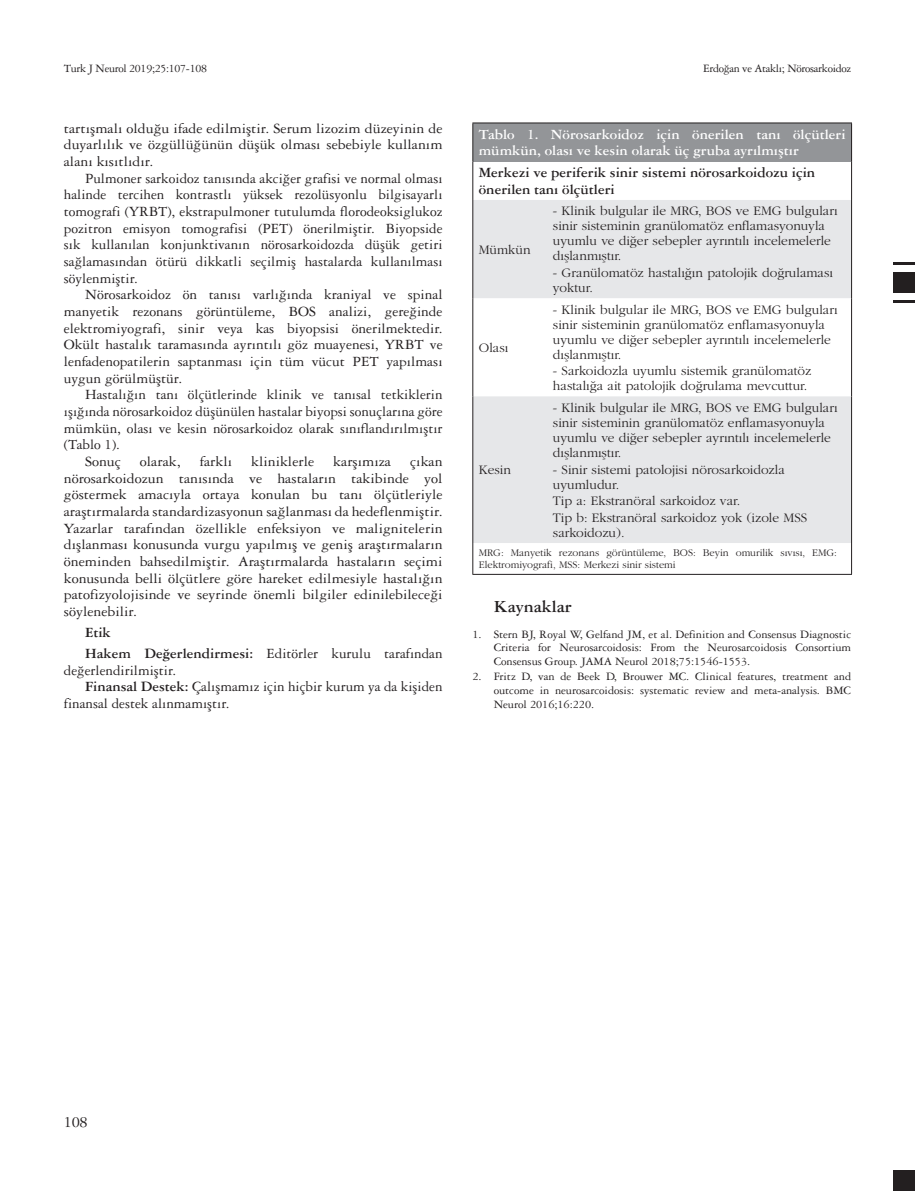
<style>
.page{position:relative;width:915px;height:1191px;background:#fff}
.page>*{position:absolute;margin:0;border:0;box-sizing:border-box;transform-origin:0 0}
.ARA_BASLIK{font:18px "Garamond Three Bold Tr";color:#231f20}
.t1{font:16.5px "Garamond Three Tr";color:#231f20}
.YAZI{font:15px/16.6px "Garamond Three Tr";color:#231f20;text-align:justify}
.YAZI-2{font:15px/16.6px "Garamond Three Tr";color:#231f20;text-align:justify;scale:1.05 1}
.TABLO-BASLIK{font:15px/16.5px "Garamond Three Bold Tr";color:#fff}
.TABLO-ARA_BASLIK{font:15px/16.5px "Garamond Three Bold Tr";color:#231f20}
.BOLD{font:15px "Garamond Three Bold Tr";color:#231f20}
.TABLO-YAZI{font:13.5px/15px "Garamond Tr";color:#231f20}
.KAYNAKLAR{font:12px/13.6px "Garamond Three Tr";letter-spacing:-.005em;color:#231f20;text-align:justify}
.KAYNAKLAR-2{font:12px "Garamond Three Tr";letter-spacing:-.025em;color:#231f20}
.TABLO_ALTI{font:10.5px/12px "Garamond Tr";color:#231f20}
.s1{font-family:"Garamond Three Bold Tr"}
</style>
<div class="page">
<div style="left:472px;top:123px;width:379px;height:38px;background:#939598"></div>
<svg style="left:473px;top:200px;width:377px;height:343px;fill:#e6e7e9"></svg>
<hr style="left:472px;top:123px;width:74px;height:1px;background:#231f20">
<hr style="left:472px;top:123px;width:1px;height:38px;background:#231f20">
<hr style="left:546px;top:123px;width:305px;height:1px;background:#231f20">
<hr style="left:850px;top:123px;width:1px;height:38px;background:#231f20">
<hr style="left:472px;top:161px;width:1px;height:39px;background:#231f20">
<hr style="left:850px;top:161px;width:1px;height:39px;background:#231f20">
<hr style="left:472px;top:200px;width:1px;height:98px;background:#231f20">
<hr style="left:850px;top:200px;width:1px;height:98px;background:#231f20">
<hr style="left:472px;top:298px;width:1px;height:98px;background:#231f20">
<hr style="left:850px;top:298px;width:1px;height:98px;background:#231f20">
<hr style="left:472px;top:396px;width:1px;height:147px;background:#231f20">
<hr style="left:850px;top:396px;width:1px;height:147px;background:#231f20">
<hr style="left:472px;top:543px;width:1px;height:31px;background:#231f20">
<hr style="left:850px;top:543px;width:1px;height:31px;background:#231f20">
<hr style="left:472px;top:574px;width:74px;height:1px;background:#231f20">
<hr style="left:546px;top:574px;width:305px;height:1px;background:#231f20">
<hr style="left:893px;top:263px;width:21px;height:2px;background:#231f20">
<hr style="left:893px;top:300px;width:21px;height:2px;background:#231f20">
<div style="left:893px;top:273px;width:21px;height:20px;background:#231f20"></div>
<div style="left:893px;top:1170px;width:21px;height:21px;background:#231f20"></div>
<p class="KAYNAKLAR-2" style="left:64px;top:61px;width:145px">Turk J Neurol 2019;25:107-108</p>
<p class="KAYNAKLAR-2" style="left:702px;top:61px;width:150px">Erdoğan ve Ataklı; Nörosarkoidoz</p>
<p class="YAZI-2" style="left:64px;top:119px;width:362px">tartışmalı olduğu ifade edilmiştir. Serum lizozim düzeyinin de duyarlılık ve özgüllüğünün düşük olması sebebiyle kullanım alanı kısıtlıdır.</p>
<p class="YAZI" style="left:64px;top:169px;width:380px;text-indent:21px">Pulmoner sarkoidoz tanısında akciğer grafisi ve normal olması halinde tercihen kontrastlı yüksek rezolüsyonlu bilgisayarlı tomografi (YRBT), ekstrapulmoner tutulumda florodeoksiglukoz pozitron emisyon tomografisi (PET) önerilmiştir. Biyopside sık kullanılan konjunktivanın nörosarkoidozda düşük getiri sağlamasından ötürü dikkatli seçilmiş hastalarda kullanılması söylenmiştir.</p>
<p class="YAZI" style="left:64px;top:286px;width:380px;text-indent:21px">Nörosarkoidoz ön tanısı varlığında kraniyal ve spinal manyetik rezonans görüntüleme, BOS analizi, gereğinde elektromiyografi, sinir veya kas biyopsisi önerilmektedir.<br>Okült hastalık taramasında ayrıntılı göz muayenesi, YRBT ve lenfadenopatilerin saptanması için tüm vücut PET yapılması uygun görülmüştür.</p>
<p class="YAZI" style="left:64px;top:386px;width:380px;text-indent:21px">Hastalığın tanı ölçütlerinde klinik ve tanısal tetkiklerin ışığında nörosarkoidoz düşünülen hastalar biyopsi sonuçlarına göre mümkün, olası ve kesin nörosarkoidoz olarak sınıflandırılmıştır (Tablo 1).</p>
<p class="YAZI-2" style="left:85px;top:452px;width:36px">Sonuç</p>
<p class="YAZI-2" style="left:140px;top:452px;width:40px">olarak,</p>
<p class="YAZI-2" style="left:200px;top:452px;width:32px">farklı</p>
<p class="YAZI-2" style="left:251px;top:452px;width:62px">kliniklerle</p>
<p class="YAZI-2" style="left:333px;top:452px;width:57px">karşımıza</p>
<p class="YAZI-2" style="left:64px;top:452px;width:362px;text-indent:346px">çıkan nörosarkoidozun tanısında ve hastaların takibinde yol göstermek amacıyla ortaya konulan bu tanı ölçütleriyle araştırmalarda standardizasyonun sağlanması da hedeflenmiştir.<br>Yazarlar tarafından özellikle enfeksiyon ve malignitelerin dışlanması konusunda vurgu yapılmış ve geniş araştırmaların öneminden bahsedilmiştir. Araştırmalarda hastaların seçimi konusunda belli ölçütlere göre hareket edilmesiyle hastalığın patofizyolojisinde ve seyrinde önemli bilgiler edinilebileceği söylenebilir.</p>
<p class="BOLD" style="left:85px;top:623px;width:27px">Etik</p>
<p class="YAZI" style="left:64px;top:644px;width:380px;text-indent:21px"><span class="s1">Hakem Değerlendirmesi:</span> Editörler kurulu tarafından değerlendirilmiştir.</p>
<p class="YAZI" style="left:64px;top:677px;width:380px;text-indent:21px"><span class="s1">Finansal Destek:</span> Çalışmamız için hiçbir kurum ya da kişiden finansal destek alınmamıştır.</p>
<p class="TABLO-BASLIK" style="left:478px;top:126px;width:368px">Tablo 1. Nörosarkoidoz için önerilen tanı ölçütleri mümkün, olası ve kesin olarak üç gruba ayrılmıştır</p>
<p class="TABLO-ARA_BASLIK" style="left:478px;top:164px;width:338px">Merkezi ve periferik sinir sistemi nörosarkoidozu için önerilen tanı ölçütleri</p>
<p class="TABLO-YAZI" style="left:478px;top:242px;width:53px">Mümkün</p>
<p class="TABLO-YAZI" style="left:478px;top:340px;width:31px">Olası</p>
<p class="TABLO-YAZI" style="left:552px;top:203px;width:286px">- Klinik bulgular ile MRG, BOS ve EMG bulguları sinir sisteminin granülomatöz enflamasyonuyla uyumlu ve diğer sebepler ayrıntılı incelemelerle dışlanmıştır.</p>
<p class="TABLO-YAZI" style="left:552px;top:265px;width:281px">- Granülomatöz hastalığın patolojik doğrulaması yoktur.</p>
<p class="TABLO-YAZI" style="left:552px;top:302px;width:286px">- Klinik bulgular ile MRG, BOS ve EMG bulguları sinir sisteminin granülomatöz enflamasyonuyla uyumlu ve diğer sebepler ayrıntılı incelemelerle dışlanmıştır.</p>
<p class="TABLO-YAZI" style="left:552px;top:363px;width:260px">- Sarkoidozla uyumlu sistemik granülomatöz hastalığa ait patolojik doğrulama mevcuttur.</p>
<p class="TABLO-YAZI" style="left:552px;top:400px;width:286px">- Klinik bulgular ile MRG, BOS ve EMG bulguları sinir sisteminin granülomatöz enflamasyonuyla uyumlu ve diğer sebepler ayrıntılı incelemelerle dışlanmıştır.</p>
<p class="TABLO-YAZI" style="left:552px;top:461px;width:233px">- Sinir sistemi patolojisi nörosarkoidozla uyumludur.</p>
<p class="TABLO-YAZI" style="left:552px;top:493px;width:189px">Tip a: Ekstranöral sarkoidoz var.</p>
<p class="TABLO-YAZI" style="left:552px;top:510px;width:256px">Tip b: Ekstranöral sarkoidoz yok (izole MSS sarkoidozu).</p>
<p class="TABLO_ALTI" style="left:478px;top:547px;width:359px">MRG: Manyetik rezonans görüntüleme, BOS: Beyin omurilik sıvısı, EMG:<br>Elektromiyografi, MSS: Merkezi sinir sistemi</p>
<p class="TABLO-YAZI" style="left:478px;top:462px;width:34px">Kesin</p>
<p class="ARA_BASLIK" style="left:493px;top:596px;width:79px">Kaynaklar</p>
<p class="KAYNAKLAR" style="left:493px;top:626px;width:359px;text-indent:-21px">1. Stern BJ, Royal W, Gelfand JM, et al. Definition and Consensus Diagnostic Criteria for Neurosarcoidosis: From the Neurosarcoidosis Consortium Consensus Group. JAMA Neurol 2018;75:1546-1553.</p>
<p class="KAYNAKLAR" style="left:493px;top:669px;width:359px;text-indent:-21px">2. Fritz D, van de Beek D, Brouwer MC. Clinical features, treatment and outcome in neurosarcoidosis: systematic review and meta-analysis. BMC Neurol 2016;16:220.</p>
<p class="t1" style="left:64px;top:1112px;width:25px">108</p>
</div>
